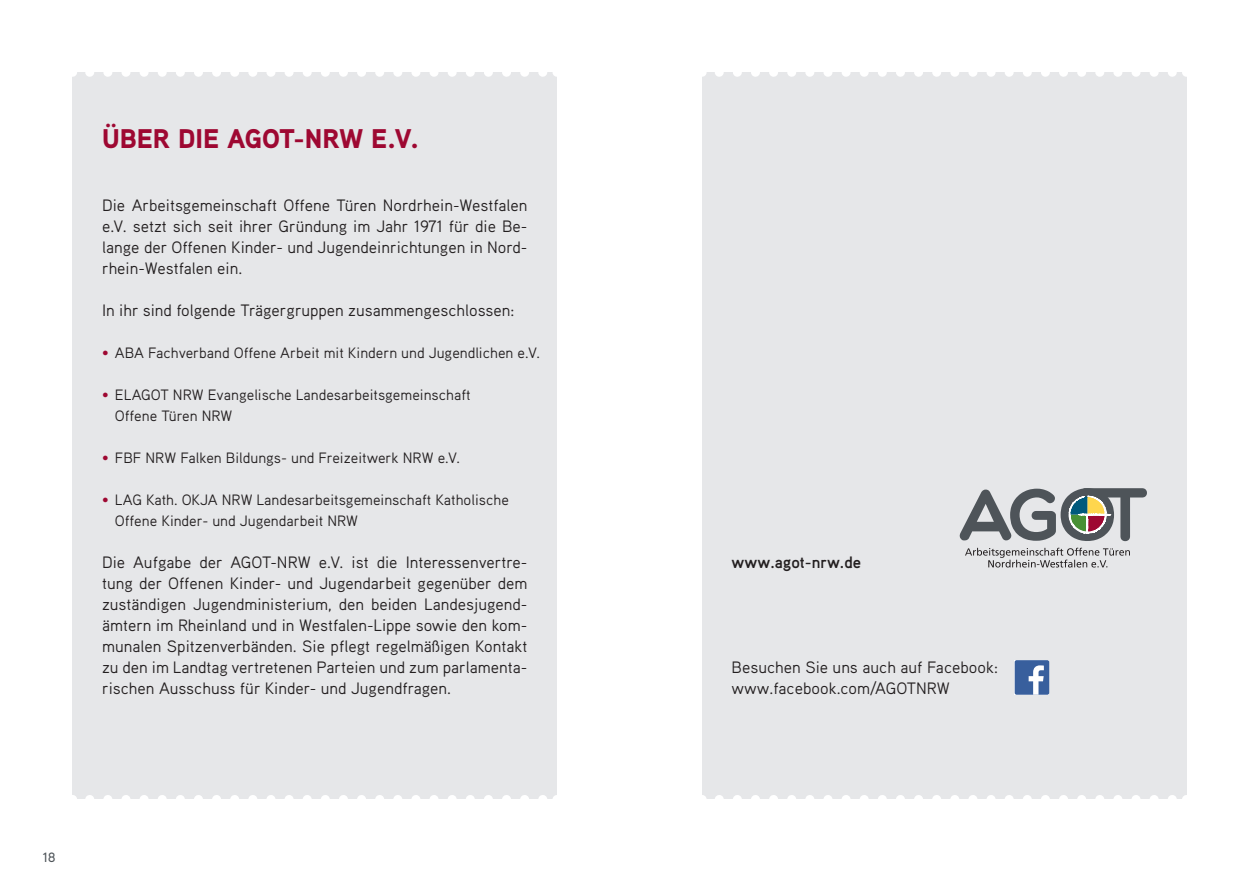
<style>
.page{position:relative;width:1259px;height:893px;background:#fff}
.page>*{position:absolute;margin:0;border:0;box-sizing:border-box;transform-origin:0 0}
.HEADLINE_Broschüre_r{font:900 27px "Aaux Pro";color:#9e0832}
.Fließtext{font:16.5px/21px "Aaux Pro";color:#231f20;text-align:justify}
.Fließtext-2{font:700 16.5px "Aaux Pro";color:#231f20}
.t1{font:15px/21px "Aaux Pro";color:#231f20}
.t2{font:500 13.5px "Aaux Pro";color:#4e5459}
.s1{color:#9e0832}
</style>
<div class="page">
<div style="left:72px;top:72px;width:485px;height:727px;background:#e6e7e9"></div>
<div style="left:702px;top:72px;width:484px;height:727px;background:#e6e7e9"></div>
<svg style="left:90px;top:72px;width:457px;height:5px"></svg>
<svg style="left:719px;top:72px;width:458px;height:5px"></svg>
<svg style="left:90px;top:795px;width:457px;height:4px"></svg>
<svg style="left:719px;top:795px;width:458px;height:4px"></svg>
<svg style="left:965px;top:548px;width:165px;height:19px"></svg>
<svg style="left:959px;top:488px;width:188px;height:53px"></svg>
<div style="left:1014px;top:660px;width:35px;height:35px;background:#385f9d;border-radius:2px"></div>
<svg style="left:1028px;top:665px;width:16px;height:30px"></svg>
<p class="HEADLINE_Broschüre_r" style="left:102px;top:121px;width:318px">ÜBER DIE AGOT-NRW E.V.</p>
<p class="Fließtext" style="left:102px;top:194px;width:427px">Die Arbeitsgemeinschaft Offene Türen Nordrhein-Westfalen e.V. setzt sich seit ihrer Gründung im Jahr 1971 für die Be&shy;lange der Offenen Kinder- und Jugendeinrichtungen in Nord&shy;rhein-Westfalen ein.</p>
<p class="Fließtext" style="left:102px;top:299px;width:414px">In ihr sind folgende Trägergruppen zusammengeschlossen:</p>
<p class="t1" style="left:102px;top:342px;width:439px"><span class="s1">•</span> ABA Fachverband Offene Arbeit mit Kindern und Jugendlichen e.V.</p>
<p class="t1" style="left:115px;top:384px;width:357px;text-indent:-13px"><span class="s1">•</span> ELAGOT NRW Evangelische Landesarbeitsgemeinschaft<br>Offene Türen NRW</p>
<p class="t1" style="left:102px;top:447px;width:359px"><span class="s1">•</span> FBF NRW Falken Bildungs- und Freizeitwerk NRW e.V.</p>
<p class="t1" style="left:115px;top:489px;width:395px;text-indent:-13px"><span class="s1">•</span> LAG Kath. OKJA NRW Landesarbeitsgemeinschaft Katholische<br>Offene Kinder- und Jugendarbeit NRW</p>
<p class="Fließtext" style="left:102px;top:551px;width:427px">Die Aufgabe der AGOT-NRW e.V. ist die Interessenvertre&shy;tung der Offenen Kinder- und Jugendarbeit gegenüber dem zuständigen Jugendministerium, den beiden Landesjugend&shy;ämtern im Rheinland und in Westfalen-Lippe sowie den kom&shy;munalen Spitzenverbänden. Sie pflegt regelmäßigen Kontakt zu den im Landtag vertretenen Parteien und zum parlamenta&shy;rischen Ausschuss für Kinder- und Jugendfragen.</p>
<p class="t2" style="left:43px;top:849px;width:14px">18</p>
<p class="Fließtext-2" style="left:731px;top:551px;width:131px">www.agot-nrw.de</p>
<p class="Fließtext" style="left:731px;top:656px;width:268px">Besuchen Sie uns auch auf Facebook:</p>
<p class="Fließtext" style="left:731px;top:677px;width:220px">www.facebook.com/AGOTNRW</p>
</div>
